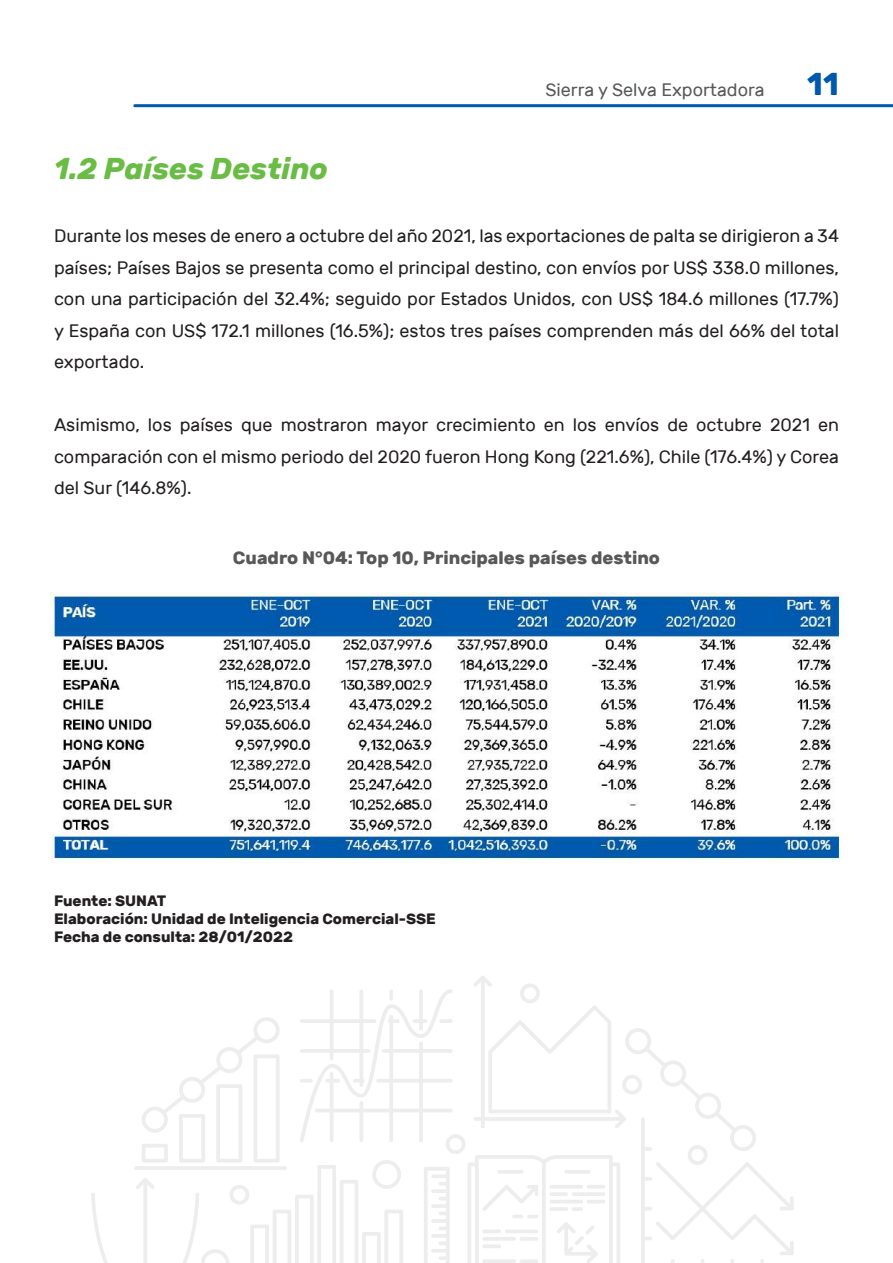
<style>
.page{position:relative;width:893px;height:1263px;background:#fff}
.page>*{position:absolute;margin:0;border:0;box-sizing:border-box;transform-origin:0 0}
.t1{font:700 31.5px "Rubik";color:#0059ad}
.t2{font:italic 700 30px "Rubik";color:#69bd45}
.t3{font:18px/31.5px "Rubik";color:#231f20;text-align:justify}
.t4{font:700 18px "Rubik";color:#57585a}
.t5{font:18px "Rubik";color:#57585a}
.t6{font:700 15px/18px "Rubik";color:#231f20}
</style>
<div class="page">
<hr style="left:135px;top:104px;width:758px;height:3px;background:#0059ad">
<svg style="left:91px;top:976px;width:703px;height:287px"></svg>
<img style="left:51px;top:592px;width:792px;height:270px">
<h2 class="t2" style="left:54px;top:151px;width:276px">1.2 Países Destino</h2>
<p class="t5" style="left:545px;top:79px;width:221px">Sierra y Selva Exportadora</p>
<h1 class="t1" style="left:807px;top:66px;width:33px">11</h1>
<p class="t3" style="left:54px;top:221px;width:787px">Durante los meses de enero a octubre del año 2021, las exportaciones de palta se dirigieron a 34 países; Países Bajos se presenta como el principal destino, con envíos por US$ 338.0 millones, con una participación del 32.4%; seguido por Estados Unidos, con US$ 184.6 millones (17.7%) y España con US$ 172.1 millones (16.5%); estos tres países comprenden más del 66% del total exportado.</p>
<p class="t3" style="left:54px;top:410px;width:786px">Asimismo, los países que mostraron mayor crecimiento en los envíos de octubre 2021 en comparación con el mismo periodo del 2020 fueron Hong Kong (221.6%), Chile (176.4%) y Corea del Sur (146.8%).</p>
<p class="t4" style="left:233px;top:547px;width:429px">Cuadro N°04: Top 10, Principales países destino</p>
<p class="t6" style="left:54px;top:892px;width:383px">Fuente: SUNAT<br>Elaboración: Unidad de Inteligencia Comercial-SSE<br>Fecha de consulta: 28/01/2022</p>
</div>
